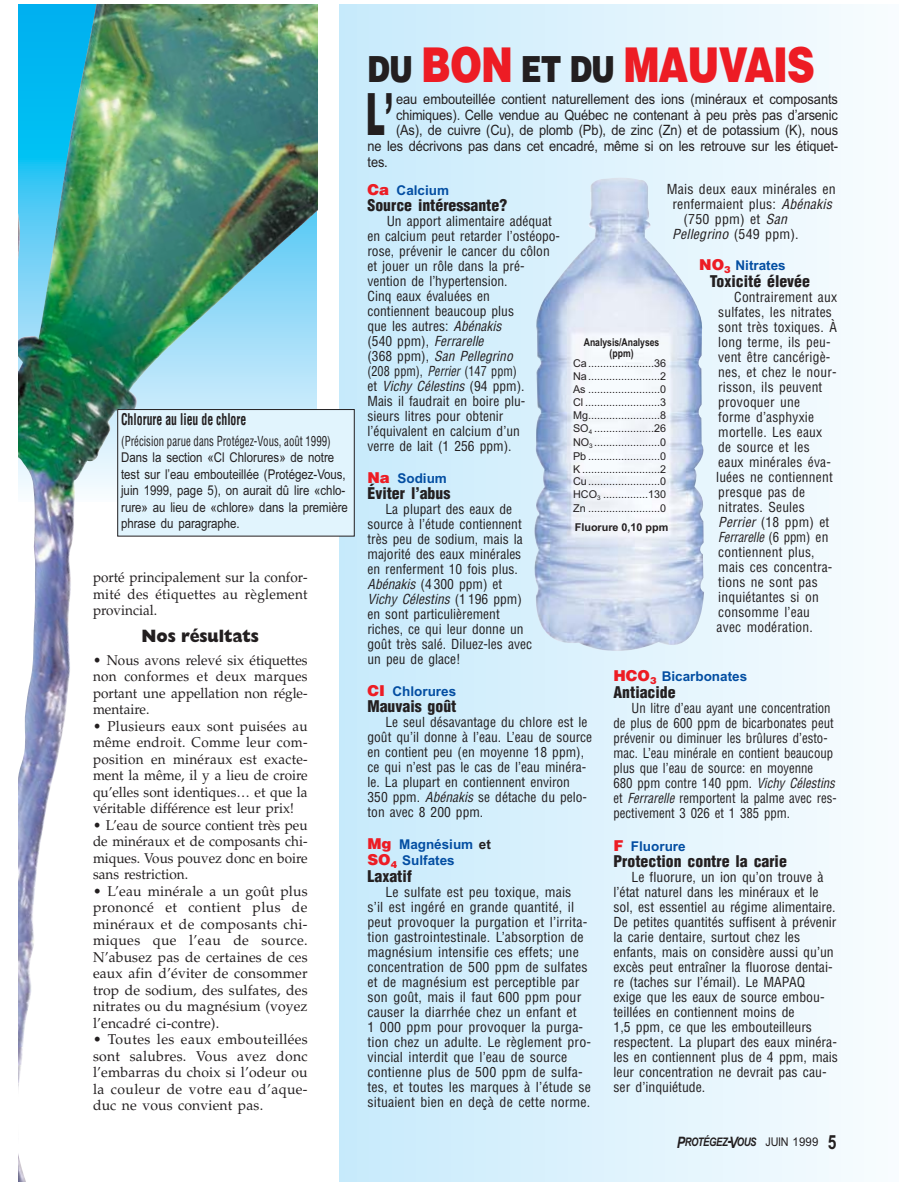
<style>
.page{position:relative;width:918px;height:1188px;background:#fff}
.page>*{position:absolute;margin:0;border:0;box-sizing:border-box;transform-origin:0 0}
.t1{font:900 58.2px "Helvetica";color:#231f20;scale:.5 1}
.t2{font:900 48px "Helvetica";letter-spacing:-.025em;color:#ed1c24;scale:.8 1}
.t3{font:800 18px "Gill Sans";letter-spacing:-.005em;color:#231f20;scale:.9 1}
.t4{font:900 condensed 15.75px "Helvetica";color:#231f20}
.t5{font:700 condensed 15.75px "Helvetica";color:#231f20;scale:.75 1}
.t6{font:14.25px/16.5px "Palatino";color:#231f20;text-align:justify;scale:.95 1}
.t7{font:14.25px/16.5px "Palatino";color:#231f20;text-align:justify}
.t8{font:14.25px "Arial";letter-spacing:-.01em;color:#231f20;scale:.9 1}
.t9{font:condensed 13.5px/15px "Helvetica";color:#231f20}
.t10{font:condensed 13.5px/15px "Helvetica";color:#231f20;scale:.95 1}
.t11{font:13.5px/16.5px "Arial";color:#231f20;scale:.85 1}
.t12{font:700 13.5px/16.5px "Arial";color:#034ea2}
.t13{font:condensed 13.5px "Helvetica";color:#231f20;scale:.8 1}
.t14{font:italic condensed 13.5px "Helvetica";letter-spacing:.01em;color:#231f20}
.t15{font:italic 700 11.85px "Arial";letter-spacing:-.035em;color:#231f20;scale:.8 1}
.t16{font:10.8px/12.9px "Arial";color:#231f20;text-align:justify}
.t17{font:700 10.8px/10.8px "Arial";color:#231f20;text-align:center;scale:.8 1}
.t18{font:700 10.8px "Arial";color:#231f20}
.s1{font-size:36px;color:#231f20}
.s2{font-family:"Helvetica";font-weight:900;font-size:15px;color:#ed1c24}
.s3{font-style:italic}
.s4{color:#231f20}
.s5{font-style:normal}
.s6{font-size:15.75px}
.s7{font-weight:400;font-style:normal;font-size:12px}
.s8{font-style:normal;font-size:19.5px}
</style>
<div class="page">
<div style="left:339px;top:4px;width:559px;height:1178px;background:linear-gradient(to right,#c7eafb,#f8fcfe)"></div>
<img style="left:534px;top:178px;width:172px;height:475px">
<img style="left:18px;top:4px;width:299px;height:405px">
<img style="left:18px;top:208px;width:131px;height:974px">
<div style="left:118px;top:410px;width:236px;height:126px;background:#e1f4fd"></div>
<div style="left:117px;top:409px;width:238px;height:128px;border:1px solid #231f20"></div>
<p class="t5" style="left:121px;top:413px;width:169px">Chlorure au lieu de chlore</p>
<p class="t13" style="left:121px;top:436px;width:264px">(Précision parue dans Protégez-Vous, août 1999)</p>
<p class="t11" style="left:121px;top:451px;width:268px">Dans la section «Cl Chlorures» de notre test sur l’eau embouteillée (Protégez-Vous, juin 1999, page 5), on aurait dû lire «chlo&shy;rure» au lieu de «chlore» dans la première phrase du paragraphe.</p>
<p class="t6" style="left:93px;top:571px;width:227px">porté principalement sur la confor&shy;mité des étiquettes au règlement provincial.</p>
<h3 class="t3" style="left:142px;top:630px;width:132px">Nos résultats</h3>
<p class="t6" style="left:93px;top:653px;width:227px">• Nous avons relevé six étiquettes non conformes et deux marques portant une appellation non régle&shy;mentaire.</p>
<p class="t6" style="left:93px;top:719px;width:227px">• Plusieurs eaux sont puisées au même endroit. Comme leur com&shy;position en minéraux est exacte&shy;ment la même, il y a lieu de croire qu’elles sont identiques… et que la véritable différence est leur prix!</p>
<p class="t6" style="left:93px;top:818px;width:227px">• L’eau de source contient très peu de minéraux et de composants chi&shy;miques. Vous pouvez donc en boire sans restriction.</p>
<p class="t7" style="left:93px;top:884px;width:216px">• L’eau minérale a un goût plus prononcé et contient plus de minéraux et de composants chi&shy;miques que l’eau de source.<br>N’abusez pas de certaines de ces eaux afin d’éviter de consommer trop de sodium, des sulfates, des nitrates ou du magnésium (voyez l’encadré ci-contre).</p>
<p class="t7" style="left:93px;top:1033px;width:216px">• Toutes les eaux embouteillées sont salubres. Vous avez donc l’embarras du choix si l’odeur ou la couleur de votre eau d’aque&shy;duc ne vous convient pas.</p>
<h2 class="t2" style="left:368px;top:48px;width:561px"><span class="s1">DU</span> BON <span class="s1">ET DU</span> MAUVAIS</h2>
<h1 class="t1" style="left:366px;top:94px;width:56px">L’</h1>
<p class="t8" style="left:396px;top:94px;width:493px">eau embouteillée contient naturellement des ions (minéraux et composants</p>
<p class="t8" style="left:396px;top:109px;width:493px">chimiques). Celle vendue au Québec ne contenant à peu près pas d’arsenic</p>
<p class="t8" style="left:396px;top:125px;width:493px">(As), de cuivre (Cu), de plomb (Pb), de zinc (Zn) et de potassium (K), nous</p>
<p class="t8" style="left:368px;top:141px;width:524px">ne les décrivons pas dans cet encadré, même si on les retrouve sur les étiquet-</p>
<p class="t8" style="left:368px;top:157px;width:24px">tes.</p>
<p class="t12" style="left:368px;top:183px;width:83px"><span class="s2">Ca</span> Calcium</p>
<p class="t4" style="left:368px;top:199px;width:141px">Source intéressante?</p>
<p class="t9" style="left:367px;top:215px;width:194px;text-indent:19px">Un apport alimentaire adéquat en calcium peut retarder l’ostéopo&shy;rose, prévenir le cancer du côlon et jouer un rôle dans la pré&shy;vention de l’hypertension.<br>Cinq eaux évaluées en<br>contiennent beaucoup plus<br>que les autres: <span class="s3">Abénakis<br></span>(540 ppm), <span class="s3">Ferrarelle<br></span>(368 ppm), <span class="s3">San Pellegrino<br></span>(208 ppm), <span class="s3">Perrier</span> (147 ppm)<br>et <span class="s3">Vichy Célestins</span> (94 ppm).<br>Mais il faudrait en boire plu&shy;sieurs litres pour obtenir l’équivalent en calcium d’un<br>verre de lait (1 256 ppm).</p>
<p class="t12" style="left:368px;top:471px;width:81px"><span class="s2">Na</span> Sodium</p>
<p class="t4" style="left:368px;top:487px;width:84px">Éviter l’abus</p>
<p class="t9" style="left:368px;top:503px;width:166px;text-indent:18px">La plupart des eaux de source à l’étude contiennent très peu de sodium, mais la majorité des eaux minérales en renferment 10 fois plus.<br><span class="s3">Abénakis</span> (4 300 ppm) et<br><span class="s3">Vichy Célestins</span> (1 196 ppm) en sont particulièrement riches, ce qui leur donne un goût très salé. Diluez-les avec un peu de glace!</p>
<p class="t12" style="left:368px;top:684px;width:90px"><span class="s2">CI</span> Chlorures</p>
<p class="t4" style="left:368px;top:700px;width:91px">Mauvais goût</p>
<p class="t9" style="left:368px;top:716px;width:226px;text-indent:18px">Le seul désavantage du chlore est le goût qu’il donne à l’eau. L’eau de source en contient peu (en moyenne 18 ppm), ce qui n’est pas le cas de l’eau minéra&shy;le. La plupart en contiennent environ 350 ppm. <span class="s3">Abénakis</span> se détache du pelo&shy;ton avec 8 200 ppm.</p>
<p class="t12" style="left:368px;top:837px;width:125px"><span class="s2">Mg</span> Magnésium <span class="s4">et<br></span><span class="s2">SO</span><sub>4</sub> Sulfates</p>
<p class="t4" style="left:368px;top:870px;width:46px">Laxatif</p>
<p class="t9" style="left:367px;top:885px;width:225px;text-indent:18px">Le sulfate est peu toxique, mais<br>s’il est ingéré en grande quantité, il peut provoquer la purgation et l’irrita&shy;tion gastrointestinale. L’absorption de magnésium intensifie ces effets; une concentration de 500 ppm de sulfates et de magnésium est perceptible par son goût, mais il faut 600 ppm pour causer la diarrhée chez un enfant et<br>1 000 ppm pour provoquer la purga&shy;tion chez un adulte. Le règlement pro&shy;vincial interdit que l’eau de source contienne plus de 500 ppm de sulfa&shy;tes, et toutes les marques à l’étude se situaient bien en deçà de cette norme.</p>
<p class="t9" style="left:667px;top:183px;width:170px">Mais deux eaux minérales en</p>
<p class="t9" style="left:672px;top:198px;width:161px">renfermaient plus: <span class="s3">Abénakis</span></p>
<p class="t9" style="left:684px;top:213px;width:105px">(750 ppm) et <span class="s3">San</span></p>
<p class="t14" style="left:672px;top:229px;width:128px">Pellegrino <span class="s5">(549 ppm).</span></p>
<p class="t12" style="left:699px;top:259px;width:88px"><span class="s2">NO</span><sub>3</sub> Nitrates</p>
<p class="t4" style="left:710px;top:275px;width:102px">Toxicité élevée</p>
<p class="t9" style="left:716px;top:291px;width:122px;text-indent:18px">Contrairement aux sulfates, les nitrates sont très toxiques. À long terme, ils peu&shy;vent être cancérigè&shy;nes, et chez le nour&shy;risson, ils peuvent provoquer une<br>forme d’asphyxie mortelle. Les eaux<br>de source et les<br>eaux minérales éva&shy;luées ne contiennent presque pas de nitrates. Seules<br><span class="s3">Perrier</span> (18 ppm) et<br><span class="s3">Ferrarelle</span> (6 ppm) en contiennent plus, mais ces concentra&shy;tions ne sont pas inquiétantes si on consomme l’eau<br>avec modération.</p>
<p class="t12" style="left:614px;top:670px;width:135px"><span class="s2">HCO</span><sub>3</sub> Bicarbonates</p>
<p class="t4" style="left:614px;top:686px;width:64px">Antiacide</p>
<p class="t10" style="left:614px;top:702px;width:236px;text-indent:18px">Un litre d’eau ayant une concentration de plus de 600 ppm de bicarbonates peut prévenir ou diminuer les brûlures d’esto&shy;mac. L’eau minérale en contient beaucoup plus que l’eau de source: en moyenne<br>680 ppm contre 140 ppm. <span class="s3">Vichy Célestins </span>et <span class="s3">Ferrarelle</span> remportent la palme avec res&shy;pectivement 3 026 et 1 385 ppm.</p>
<p class="t12" style="left:614px;top:839px;width:74px"><span class="s2">F</span> Fluorure</p>
<p class="t4" style="left:614px;top:856px;width:175px">Protection contre la carie</p>
<p class="t9" style="left:613px;top:871px;width:226px;text-indent:18px">Le fluorure, un ion qu’on trouve à l’état naturel dans les minéraux et le sol, est essentiel au régime alimentaire.<br>De petites quantités suffisent à prévenir la carie dentaire, surtout chez les enfants, mais on considère aussi qu’un excès peut entraîner la fluorose dentai&shy;re (taches sur l’émail). Le MAPAQ<br>exige que les eaux de source embou&shy;teillées en contiennent moins de<br>1,5 ppm, ce que les embouteilleurs respectent. La plupart des eaux minéra&shy;les en contiennent plus de 4 ppm, mais leur concentration ne devrait pas cau&shy;ser d’inquiétude.</p>
<p class="t17" style="left:584px;top:338px;width:96px">Analysis/Analyses (ppm)</p>
<p class="t16" style="left:573px;top:358px;width:95px">Ca......................36<br>Na........................2<br>As ........................0<br>Cl .........................3<br>Mg........................8<br>SO<sub>4</sub> ....................26</p>
<p class="t16" style="left:573px;top:436px;width:95px;line-height:14px">NO<sub>3</sub> ......................0<br>Pb ........................0</p>
<p class="t16" style="left:573px;top:463px;width:95px">K ..........................2<br>Cu........................0<br>HCO<sub>3</sub> ...............130</p>
<p class="t16" style="left:573px;top:503px;width:95px">Zn ........................0</p>
<p class="t18" style="left:575px;top:523px;width:95px">Fluorure 0,10 ppm</p>
<p class="t15" style="left:677px;top:1138px;width:201px"><span class="s6">P</span>ROTÉGEZ<span class="s6">-V</span>OUS <span class="s7">JUIN 1999</span> <span class="s8">5</span></p>
</div>
